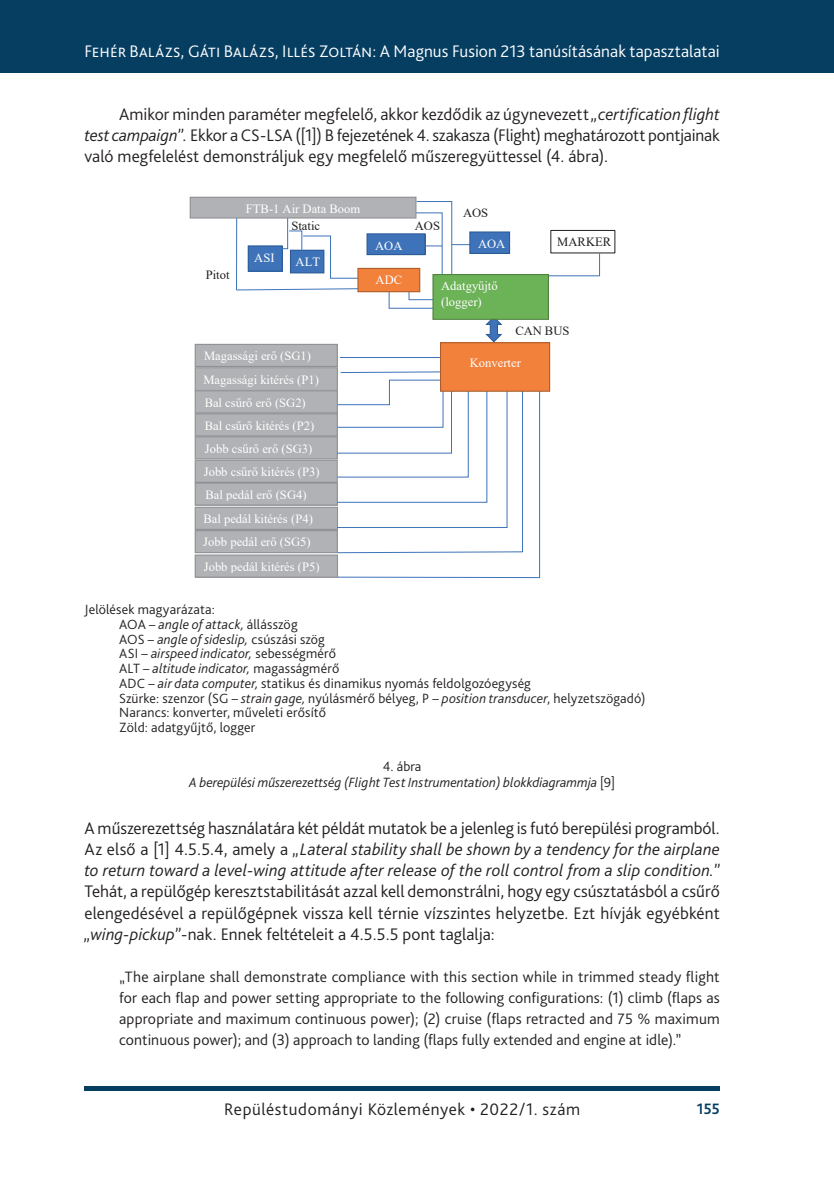
<style>
.page{position:relative;width:834px;height:1181px;background:#fff}
.page>*{position:absolute;margin:0;border:0;box-sizing:border-box;transform-origin:0 0}
._2__Body_1st_paragra{font:300 17.5px/21px "Bliss Pro";letter-spacing:.01em;color:#231f20;text-align:justify}
._1__Body{font:300 17.5px/21px "Bliss Pro";letter-spacing:-.005em;color:#231f20;text-align:justify}
.t1{font:300 17.5px "Bliss Pro";letter-spacing:.005em;color:#fff}
._2__Body_1st_paragra-2{font:300 17.5px "Bliss Pro";letter-spacing:.03em;color:#231f20}
._7_Long_Citation{font:300 15.75px/21px "Bliss Pro";letter-spacing:.01em;color:#231f20;text-align:justify}
.t2{font:700 15.75px "Bliss Pro";color:#063e62;scale:.95 1}
.ábra_megjegyzés{font:300 14px "Bliss Pro";letter-spacing:.01em;color:#231f20}
.ábra_megjegyzés-2{font:italic 300 14px "Bliss Pro";letter-spacing:.01em;color:#231f20}
.Ábra__képalárás{font:italic 300 14px "Bliss Pro";color:#231f20}
.Ábra_címe{font:300 14px "Bliss Pro";color:#231f20}
.t3{font:12.6px/23.1px "Times New Roman";color:#fff}
.t4{font:12.6px "Times New Roman";color:#231f20}
.s1{font-style:italic}
.s2{font-style:normal}
</style>
<div class="page">
<div style="left:0;top:0;width:833px;height:73px;background:#063e62"></div>
<div style="left:84px;top:1086px;width:635px;height:5px;background:#063e62"></div>
<div style="left:550px;top:230px;width:65px;height:23px;border:1px solid #231f20"></div>
<svg style="left:510px;top:253px;width:90px;height:23px"></svg>
<div style="left:367px;top:234px;width:58px;height:21px;background:#3e73b9"></div>
<div style="left:366px;top:233px;width:59px;height:22px;border:1px solid #2a5b96"></div>
<hr style="left:236px;top:216px;width:1px;height:74px;background:#3e73b9">
<svg style="left:381px;top:201px;width:88px;height:87px"></svg>
<div style="left:248px;top:246px;width:34px;height:25px;background:#3e73b9"></div>
<div style="left:248px;top:245px;width:35px;height:27px;border:1px solid #2a5b96"></div>
<svg style="left:271px;top:218px;width:87px;height:61px"></svg>
<div style="left:195px;top:344px;width:142px;height:22px;background:#b1b2b6"></div>
<div style="left:195px;top:344px;width:143px;height:23px;border:1px solid #8d8f92"></div>
<div style="left:195px;top:368px;width:142px;height:22px;background:#b1b2b6"></div>
<div style="left:195px;top:367px;width:143px;height:24px;border:1px solid #8d8f92"></div>
<div style="left:195px;top:391px;width:142px;height:22px;background:#b1b2b6"></div>
<div style="left:195px;top:390px;width:143px;height:23px;border:1px solid #8d8f92"></div>
<div style="left:195px;top:414px;width:142px;height:22px;background:#b1b2b6"></div>
<div style="left:195px;top:413px;width:143px;height:23px;border:1px solid #8d8f92"></div>
<div style="left:195px;top:437px;width:142px;height:22px;background:#b1b2b6"></div>
<div style="left:195px;top:436px;width:143px;height:23px;border:1px solid #8d8f92"></div>
<div style="left:195px;top:460px;width:141px;height:22px;background:#b1b2b6"></div>
<div style="left:195px;top:460px;width:143px;height:23px;border:1px solid #8d8f92"></div>
<div style="left:195px;top:483px;width:142px;height:22px;background:#b1b2b6"></div>
<div style="left:195px;top:482px;width:143px;height:23px;border:1px solid #8d8f92"></div>
<div style="left:195px;top:507px;width:143px;height:22px;background:#b1b2b6"></div>
<div style="left:195px;top:507px;width:143px;height:23px;border:1px solid #8d8f92"></div>
<div style="left:195px;top:530px;width:142px;height:23px;background:#b1b2b6"></div>
<div style="left:195px;top:530px;width:143px;height:23px;border:1px solid #8d8f92"></div>
<div style="left:195px;top:555px;width:142px;height:22px;background:#b1b2b6"></div>
<div style="left:195px;top:554px;width:143px;height:23px;border:1px solid #8d8f92"></div>
<svg style="left:236px;top:288px;width:305px;height:290px"></svg>
<div style="left:190px;top:197px;width:226px;height:21px;background:#b1b2b6"></div>
<div style="left:190px;top:197px;width:226px;height:21px;border:1px solid #8d8f92"></div>
<div style="left:358px;top:268px;width:61px;height:24px;background:#f2813c"></div>
<div style="left:357px;top:268px;width:63px;height:24px;border:1px solid #a95c2b"></div>
<div style="left:433px;top:275px;width:115px;height:44px;background:#6cb256"></div>
<div style="left:432px;top:274px;width:117px;height:46px;border:1px solid #4e7f3c"></div>
<div style="left:469px;top:232px;width:40px;height:21px;background:#3e73b9"></div>
<div style="left:469px;top:231px;width:41px;height:23px;border:1px solid #2a5b96"></div>
<div style="left:440px;top:343px;width:109px;height:48px;background:#f2813c"></div>
<div style="left:440px;top:342px;width:110px;height:50px;border:1px solid #a95c2b"></div>
<p class="t1" style="left:84px;top:41px;width:636px">Fehér Balázs, Gáti Balázs, Illés Zoltán: A Magnus Fusion 213 tanúsításának tapasztalatai</p>
<p class="_1__Body" style="left:84px;top:103px;width:636px;text-indent:35px">Amikor minden paraméter megfelelő, akkor kezdődik az úgynevezett <span class="s1">„certification flight test campaign”.</span> Ekkor a CS-LSA ([1]) B fejezetének 4. szakasza (Flight) meghatározott pontjainak való megfelelést demonstráljuk egy megfelelő műszeregyüttessel (4. ábra).</p>
<p class="t3" style="left:246px;top:197px;width:116px">FTB-1 Air Data Boom</p>
<p class="t4" style="left:291px;top:217px;width:30px">Static</p>
<p class="t4" style="left:206px;top:266px;width:25px">Pitot</p>
<p class="t3" style="left:254px;top:246px;width:22px">ASI</p>
<p class="t3" style="left:295px;top:250px;width:26px">ALT</p>
<p class="t3" style="left:203px;top:344px;width:118px">Magassági erő (SG1)<br>Magassági kitérés (P1)<br>Bal csűrő erő (SG2)<br>Bal csűrő kitérés (P2)<br>Jobb csűrő erő (SG3)<br>Jobb csűrő kitérés (P3)<br>Bal pedál erő (SG4)</p>
<p class="t3" style="left:203px;top:506px;width:118px;line-height:23.8px">Bal pedál kitérés (P4)<br>Jobb pedál erő (SG5)<br>Jobb pedál kitérés (P5)</p>
<p class="t4" style="left:415px;top:217px;width:27px">AOS</p>
<p class="t4" style="left:463px;top:204px;width:27px">AOS</p>
<p class="t3" style="left:375px;top:233px;width:29px">AOA</p>
<p class="t4" style="left:557px;top:233px;width:55px">MARKER</p>
<p class="t3" style="left:478px;top:232px;width:29px">AOA</p>
<p class="t3" style="left:375px;top:268px;width:28px">ADC</p>
<p class="t3" style="left:441px;top:278px;width:58px;line-height:15.6px">Adatgyűjtő (logger)</p>
<p class="t4" style="left:515px;top:321px;width:56px">CAN BUS</p>
<p class="t3" style="left:469px;top:351px;width:53px">Konverter</p>
<p class="ábra_megjegyzés" style="left:84px;top:601px;width:132px">Jelölések magyarázata:</p>
<p class="ábra_megjegyzés-2" style="left:119px;top:616px;width:180px"><span class="s2">AOA –</span> angle of attack, <span class="s2">állásszög</span></p>
<p class="ábra_megjegyzés" style="left:119px;top:630px;width:207px">AOS – <span class="s1">angle of sideslip,</span> csúszási szög</p>
<p class="ábra_megjegyzés-2" style="left:119px;top:645px;width:218px"><span class="s2">ASI –</span> airspeed indicator, <span class="s2">sebességmérő</span></p>
<p class="ábra_megjegyzés-2" style="left:119px;top:660px;width:222px"><span class="s2">ALT –</span> altitude indicator, <span class="s2">magasságmérő</span></p>
<p class="ábra_megjegyzés" style="left:119px;top:674px;width:413px">ADC – <span class="s1">air data computer,</span> statikus és dinamikus nyomás feldolgozóegység</p>
<p class="ábra_megjegyzés" style="left:119px;top:689px;width:527px">Szürke: szenzor (SG – <span class="s1">strain gage,</span> nyúlásmérő bélyeg, P – <span class="s1">position transducer</span>, helyzetszögadó)</p>
<p class="ábra_megjegyzés" style="left:119px;top:704px;width:208px">Narancs: konverter, műveleti erősítő</p>
<p class="ábra_megjegyzés" style="left:119px;top:718px;width:138px">Zöld: adatgyűjtő, logger</p>
<p class="Ábra_címe" style="left:383px;top:758px;width:40px">4. ábra</p>
<p class="Ábra__képalárás" style="left:189px;top:774px;width:427px">A berepülési műszerezettség (Flight Test Instrumentation) blokkdiagrammja <span class="s2">[9]</span></p>
<p class="_2__Body_1st_paragra" style="left:84px;top:817px;width:637px">A műszerezettség használatára két példát mutatok be a jelenleg is futó berepülési programból.<br>Az első a [1] 4.5.5.4, amely a <span class="s1">„Lateral stability shall be shown by a tendency for the airplane to return toward a level-wing attitude after release of the roll control from a slip condition.” </span>Tehát, a repülőgép keresztstabilitását azzal kell demonstrálni, hogy egy csúsztatásból a csűrő elengedésével a repülőgépnek vissza kell térnie vízszintes helyzetbe. Ezt hívják egyébként <span class="s1">„wing-pickup”</span>-nak. Ennek feltételeit a -4.5.5.5 pont taglalja:</p>
<p class="_7_Long_Citation" style="left:119px;top:965px;width:602px">„The airplane shall demonstrate compliance with this section while in trimmed steady flight for each flap and power setting appropriate to the following configurations: (1) climb (flaps as appropriate and maximum continuous power); (2) cruise (flaps retracted and 75 % maximum continuous power); and (3) approach to landing (flaps fully extended and engine at idle).”</p>
<p class="_2__Body_1st_paragra-2" style="left:224px;top:1098px;width:357px">Repüléstudományi Közlemények • 2022/1. szám</p>
<p class="t2" style="left:696px;top:1099px;width:26px">155</p>
</div>
